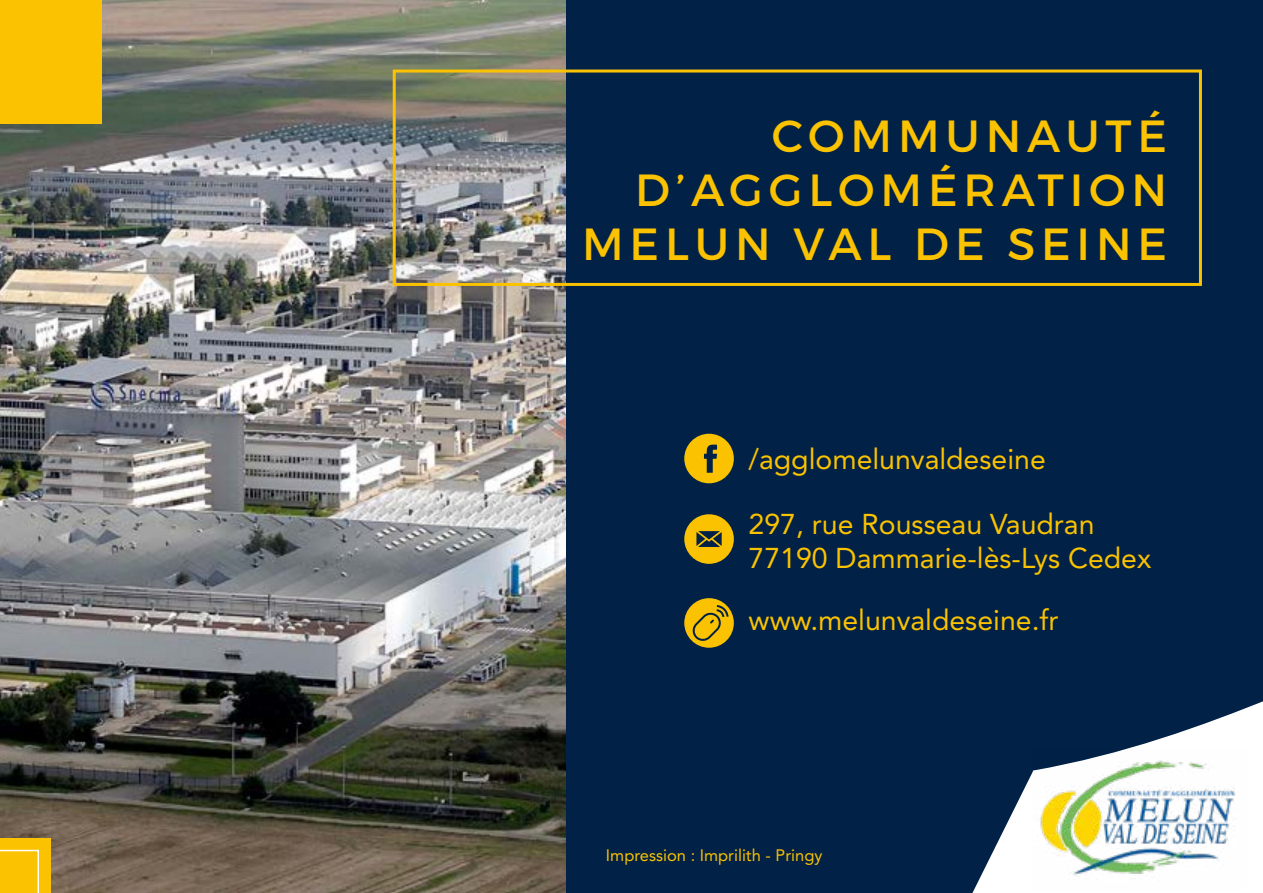
<style>
.page{position:relative;width:1263px;height:893px;background:#fff}
.page>*{position:absolute;margin:0;border:0;box-sizing:border-box;transform-origin:0 0}
.t1{font:45px/54px "Montserrat";letter-spacing:.13em;color:#fac200;text-align:right}
.t2{font:28.5px/34.2px "Avenir LT Pro";color:#fac200}
.t3{font:16.5px "Avenir LT Pro";color:#fac200}
</style>
<div class="page">
<img style="left:0;top:0;width:567px;height:893px">
<div style="left:567px;top:0;width:696px;height:893px;background:#012146"></div>
<div style="left:393px;top:70px;width:809px;height:216px;border:3px solid #fac200"></div>
<svg style="left:972px;top:701px;width:291px;height:192px"></svg>
<img style="left:1033px;top:749px;width:214px;height:140px">
<div style="left:0;top:839px;width:50px;height:54px;background:#fac200"></div>
<svg style="left:0;top:850px;width:39px;height:43px"></svg>
<div style="left:684px;top:434px;width:50px;height:49px;background:#fac200;border-radius:50%"></div>
<div style="left:684px;top:514px;width:50px;height:50px;background:#fac200;border-radius:50%"></div>
<svg style="left:696px;top:531px;width:26px;height:16px"></svg>
<div style="left:684px;top:598px;width:50px;height:50px;background:#fac200;border-radius:50%"></div>
<svg style="left:692px;top:605px;width:36px;height:37px"></svg>
<svg style="left:704px;top:445px;width:13px;height:28px"></svg>
<div style="left:0;top:0;width:101px;height:123px;background:#fac200"></div>
<h1 class="t1" style="left:582px;top:109px;width:586px">COMMUNAUTÉ<br>D’AGGLOMÉRATION<br>MELUN VAL DE SEINE</h1>
<p class="t2" style="left:749px;top:441px;width:299px">/agglomelunvaldeseine</p>
<p class="t2" style="left:749px;top:507px;width:404px">297, rue Rousseau Vaudran<br>77190 Dammarie-lès-Lys Cedex</p>
<p class="t2" style="left:749px;top:603px;width:311px">www.melunvaldeseine.fr</p>
<p class="t3" style="left:606px;top:845px;width:218px">Impression : Imprilith - Pringy</p>
</div>
